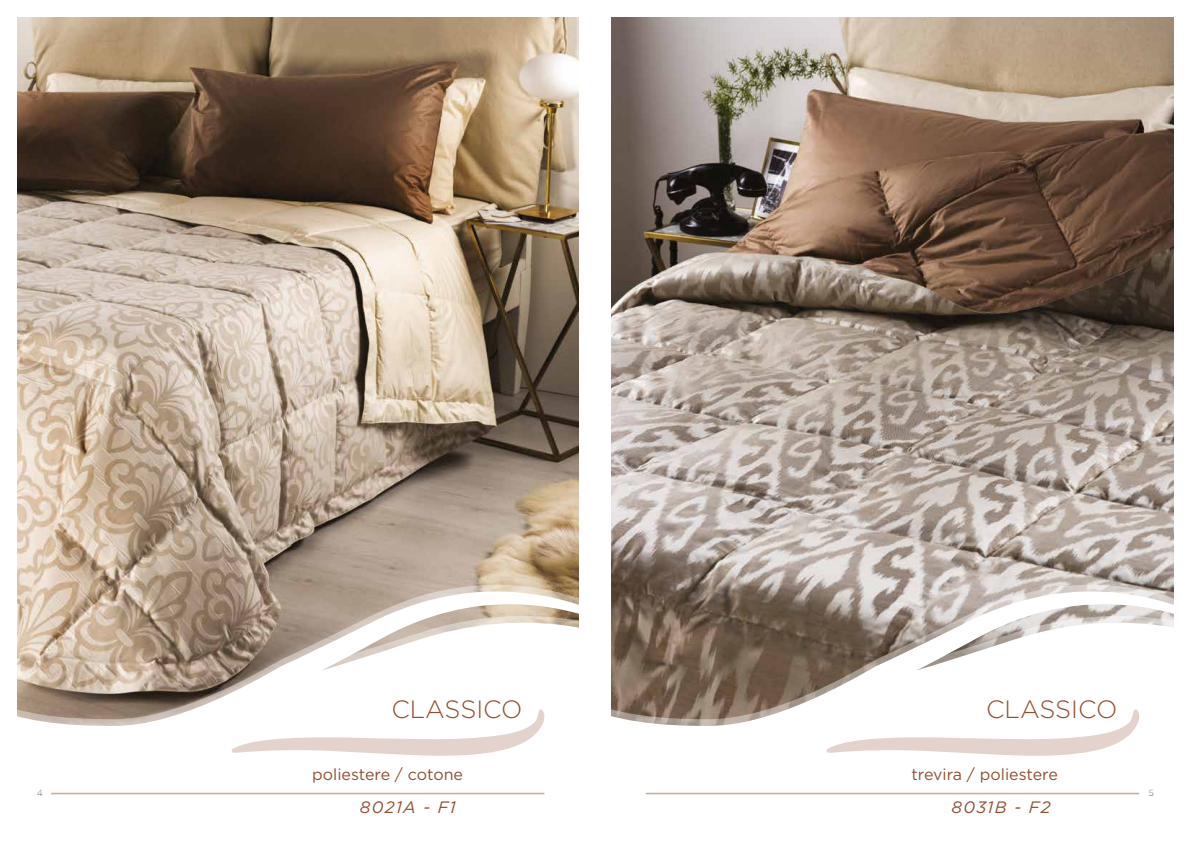
<style>
.page{position:relative;width:1191px;height:842px;background:#fff}
.page>*{position:absolute;margin:0;border:0;box-sizing:border-box;transform-origin:0 0}
.t1{font:300 25px "Gotham";color:#924e31}
.t2{font:italic 16.5px "Gotham";letter-spacing:.08em;color:#924e31}
.t3{font:16px "Gotham";color:#924e31}
.t4{font:9px "Gotham";color:#7c7e7f}
</style>
<div class="page">
<img style="left:17px;top:17px;width:561px;height:567px">
<svg style="left:17px;top:584px;width:562px;height:209px"></svg>
<svg style="left:17px;top:591px;width:562px;height:194px"></svg>
<hr style="left:51px;top:793px;width:493px;height:1px;background:#cdab95">
<svg style="left:232px;top:709px;width:314px;height:49px"></svg>
<img style="left:612px;top:17px;width:561px;height:567px">
<svg style="left:611px;top:584px;width:563px;height:209px"></svg>
<svg style="left:611px;top:591px;width:563px;height:194px"></svg>
<hr style="left:646px;top:793px;width:493px;height:1px;background:#cdab95">
<svg style="left:826px;top:709px;width:314px;height:49px"></svg>
<h1 class="t1" style="left:391px;top:696px;width:133px">CLASSICO</h1>
<h1 class="t1" style="left:986px;top:696px;width:133px">CLASSICO</h1>
<p class="t3" style="left:312px;top:766px;width:152px">poliestere / cotone</p>
<p class="t2" style="left:360px;top:798px;width:97px">8021A - F1</p>
<p class="t3" style="left:911px;top:766px;width:148px">trevira / poliestere</p>
<p class="t2" style="left:951px;top:798px;width:101px">8031B - F2</p>
<p class="t4" style="left:37px;top:788px;width:8px">4</p>
<p class="t4" style="left:1148px;top:788px;width:7px">5</p>
</div>
